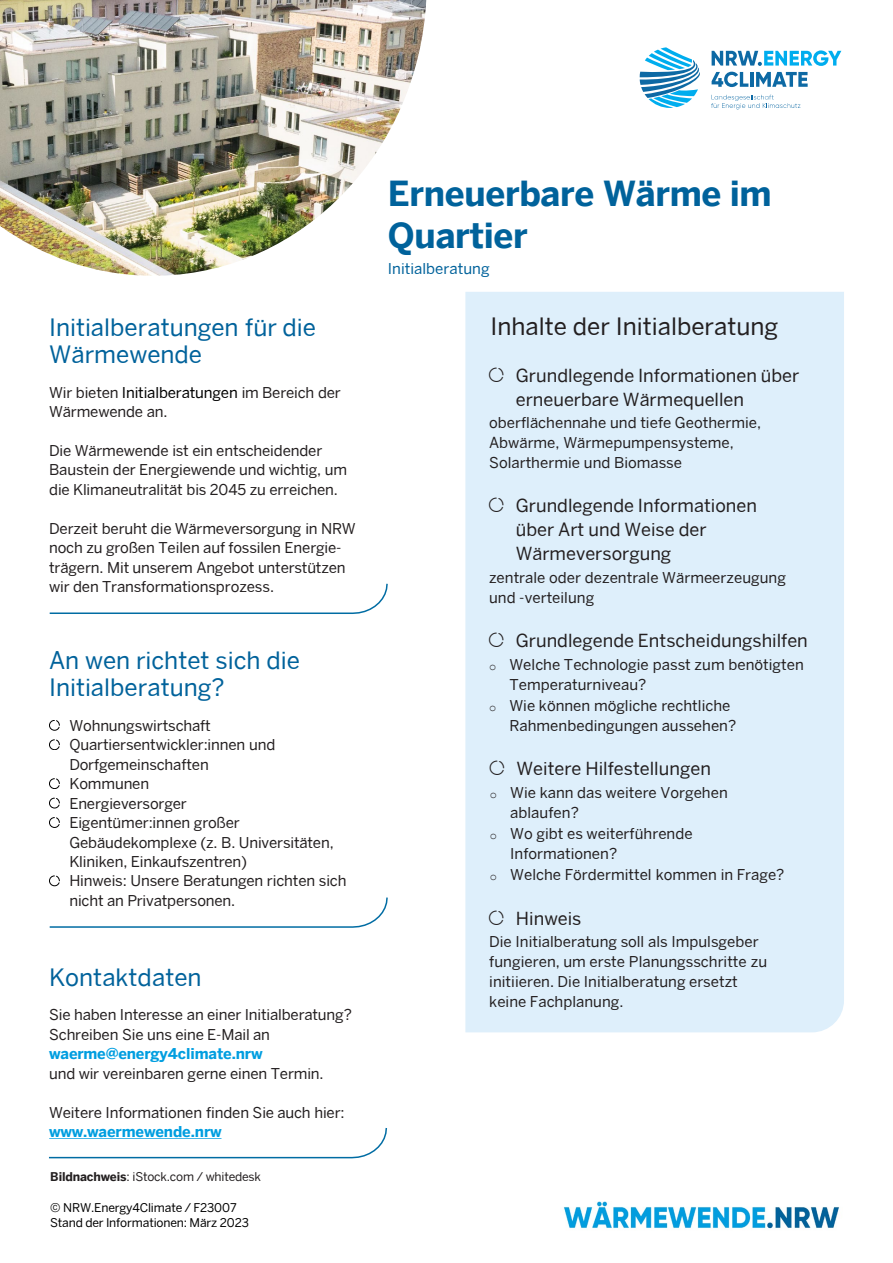
<style>
.page{position:relative;width:893px;height:1263px;background:#fff}
.page>*{position:absolute;margin:0;border:0;box-sizing:border-box;transform-origin:0 0}
.t1{font:700 34.5px/41.4px "Benton Sans";letter-spacing:-.01em;color:#00629b}
.t2{font:24px/27px "Benton Sans";color:#00629b}
.t3{font:24px "Benton Sans";color:#231f20}
.t4{font:18px/24px "Benton Sans";color:#231f20}
.t5{font:15px/19.5px "Benton Sans";letter-spacing:-.01em;color:#231f20}
.t6{font:700 15px "Benton Sans";letter-spacing:-.01em;color:#009ee0}
.t7{font:15px "Benton Sans";color:#00629b}
.t8{font:12px/15px "Benton Sans";letter-spacing:-.01em;color:#000}
.t9{font:12px "Benton Sans";letter-spacing:-.015em;color:#231f20}
.s1{color:#000}
.s2{font-weight:700;color:#009ee0}
.s3{font-weight:700}
.s4{font-family:"e 4 c";font-size:14.4px}
.s5{font-family:"Courier New";font-size:12px}
</style>
<div class="page">
<div style="left:465px;top:292px;width:379px;height:740px;background:#deeffb"></div>
<img style="left:0;top:0;width:426px;height:276px">
<svg style="left:49px;top:583px;width:339px;height:31px"></svg>
<svg style="left:49px;top:1128px;width:338px;height:31px"></svg>
<svg style="left:49px;top:720px;width:11px;height:10px"></svg>
<svg style="left:49px;top:739px;width:11px;height:11px"></svg>
<svg style="left:49px;top:778px;width:11px;height:11px"></svg>
<svg style="left:49px;top:798px;width:11px;height:10px"></svg>
<svg style="left:49px;top:817px;width:11px;height:11px"></svg>
<svg style="left:49px;top:876px;width:11px;height:10px"></svg>
<svg style="left:49px;top:897px;width:339px;height:31px"></svg>
<img style="left:563px;top:1201px;width:277px;height:28px">
<svg style="left:711px;top:50px;width:130px;height:16px"></svg>
<svg style="left:711px;top:72px;width:96px;height:15px"></svg>
<svg style="left:711px;top:95px;width:89px;height:14px"></svg>
<svg style="left:640px;top:47px;width:60px;height:61px"></svg>
<p class="t2" style="left:49px;top:314px;width:269px">Initialberatungen für die<br>Wärmewende</p>
<p class="t5" style="left:49px;top:382px;width:293px">Wir bieten <span class="s1">Initialberatungen</span> im Bereich der<br>Wärmewende an.</p>
<p class="t5" style="left:49px;top:441px;width:300px">Die Wärmewende ist ein entscheidender<br>Baustein der Energiewende und wichtig, um die Klimaneutralität bis 2045 zu erreichen.</p>
<p class="t5" style="left:49px;top:518px;width:308px">Derzeit beruht die Wärmeversorgung in NRW noch zu großen Teilen auf fossilen Energie&shy;trägern. Mit unserem Angebot unterstützen wir den Transformationsprozess.</p>
<p class="t2" style="left:49px;top:647px;width:253px">An wen richtet sich die<br>Initialberatung?</p>
<p class="t5" style="left:69px;top:715px;width:143px">Wohnungswirtschaft</p>
<p class="t5" style="left:69px;top:735px;width:207px">Quartiersentwickler:innen und<br>Dorfgemeinschaften</p>
<p class="t5" style="left:69px;top:774px;width:81px">Kommunen</p>
<p class="t5" style="left:69px;top:793px;width:119px">Energieversorger</p>
<p class="t5" style="left:69px;top:813px;width:266px">Eigentümer:innen großer<br>Gebäudekomplexe (z. B. Universitäten,<br>Kliniken, Einkaufszentren)</p>
<p class="t5" style="left:69px;top:871px;width:279px">Hinweis: Unsere Beratungen richten sich nicht an Privatpersonen.</p>
<p class="t2" style="left:49px;top:963px;width:154px">Kontaktdaten</p>
<p class="t5" style="left:49px;top:1005px;width:304px">Sie haben Interesse an einer Initialberatung?</p>
<p class="t5" style="left:49px;top:1024px;width:222px">Schreiben Sie uns eine E-Mail an</p>
<p class="t6" style="left:49px;top:1045px;width:215px">waerme@energy4climate.nrw</p>
<p class="t5" style="left:49px;top:1063px;width:276px">und wir vereinbaren gerne einen Termin.</p>
<p class="t5" style="left:49px;top:1102px;width:297px">Weitere Informationen finden Sie auch hier: <span class="s2">www.waermewende.nrw</span></p>
<p class="t9" style="left:50px;top:1169px;width:212px"><span class="s3">Bildnachweis</span>: iStock.com / whitedesk</p>
<p class="t8" style="left:50px;top:1200px;width:200px">© NRW.Energy4Climate / F23007<br>Stand der Informationen: März 2023</p>
<p class="t1" style="left:388px;top:173px;width:385px">Erneuerbare Wärme im<br>Quartier</p>
<p class="t7" style="left:388px;top:260px;width:103px">Initialberatung</p>
<p class="t3" style="left:490px;top:312px;width:289px">Inhalte der Initialberatung</p>
<p class="t4" style="left:516px;top:363px;width:285px;text-indent:-27px"><span class="s4">A</span> Grundlegende Informationen über erneuerbare Wärmequellen</p>
<p class="t5" style="left:489px;top:413px;width:274px;line-height:20px">oberflächennahe und tiefe Geothermie,<br>Abwärme, Wärmepumpensysteme,<br>Solarthermie und Biomasse</p>
<p class="t4" style="left:516px;top:493px;width:243px;text-indent:-27px"><span class="s4">A</span> Grundlegende Informationen über Art und Weise der<br>Wärmeversorgung</p>
<p class="t5" style="left:489px;top:567px;width:298px;line-height:20px">zentrale oder dezentrale Wärmeerzeugung und -verteilung</p>
<p class="t4" style="left:489px;top:628px;width:320px"><span class="s4">A</span> Grundlegende Entscheidungshilfen</p>
<p class="t5" style="left:509px;top:654px;width:296px;line-height:20px;text-indent:-20px"><span class="s5">o</span> Welche Technologie passt zum benötigten<br>Temperaturniveau?</p>
<p class="t5" style="left:509px;top:696px;width:228px;line-height:20px;text-indent:-20px"><span class="s5">o</span> Wie können mögliche rechtliche<br>Rahmenbedingungen aussehen?</p>
<p class="t4" style="left:490px;top:756px;width:223px"><span class="s4">A</span> Weitere Hilfestellungen</p>
<p class="t5" style="left:510px;top:782px;width:219px;line-height:20px;text-indent:-20px"><span class="s5">o</span> Wie kann das weitere Vorgehen ablaufen?</p>
<p class="t5" style="left:510px;top:823px;width:184px;line-height:20px;text-indent:-20px"><span class="s5">o</span> Wo gibt es weiterführende<br>Informationen?</p>
<p class="t5" style="left:490px;top:865px;width:296px"><span class="s5">o</span> Welche Fördermittel kommen in Frage?</p>
<p class="t4" style="left:489px;top:906px;width:94px"><span class="s4">A</span> Hinweis</p>
<p class="t5" style="left:489px;top:931px;width:279px;line-height:20px">Die Initialberatung soll als Impulsgeber fungieren, um erste Planungsschritte zu initiieren. Die Initialberatung ersetzt keine Fachplanung.</p>
</div>
